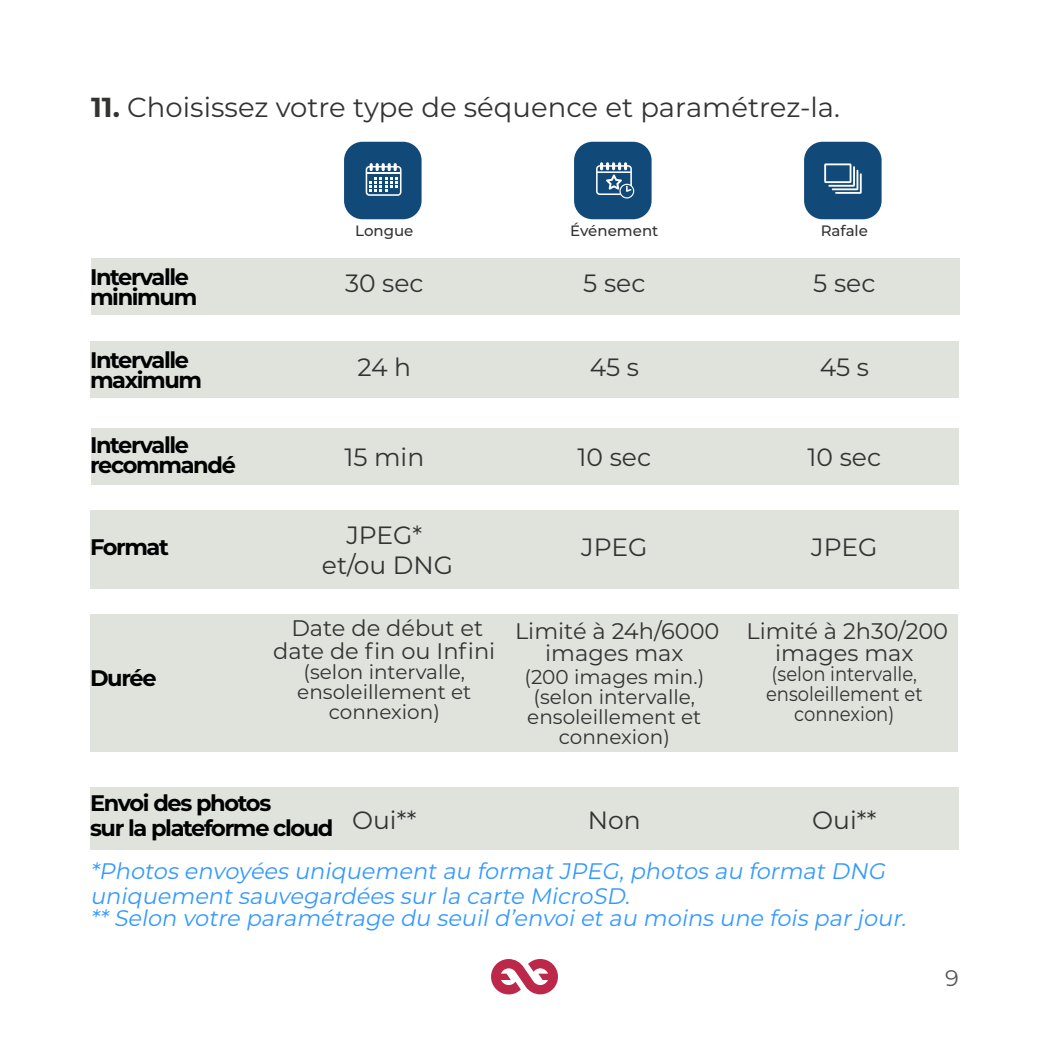
<style>
.page{position:relative;width:1049px;height:1049px;background:#fff}
.page>*{position:absolute;margin:0;border:0;box-sizing:border-box;transform-origin:0 0}
.t1{font:27.5px "Montserrat";color:#333332}
.t2{font:25px "Montserrat";color:#333332}
.t3{font:italic 22.5px/25px "Montserrat";color:#39f}
.t4{font:700 22.5px "Montserrat";letter-spacing:-.06em;color:#000}
.t5{font:22.5px/22.5px "Montserrat";color:#333332;text-align:center}
.t6{font:22.5px "Montserrat";color:#585757}
.t7{font:20px/20px "Montserrat";color:#333332;text-align:center}
.t8{font:20px/20px "Montserrat";color:#333332;text-align:center;scale:.9 1}
.t9{font:500 15px "Montserrat";color:#333332}
.s1{font-weight:700}
</style>
<div class="page">
<svg style="left:491px;top:959px;width:67px;height:35px"></svg>
<div style="left:91px;top:259px;width:868px;height:56px;background:#e0e2dc"></div>
<div style="left:90px;top:342px;width:869px;height:56px;background:#e0e2dc"></div>
<div style="left:91px;top:428px;width:868px;height:56px;background:#e0e2dc"></div>
<div style="left:90px;top:787px;width:869px;height:63px;background:#e0e2dc"></div>
<div style="left:90px;top:510px;width:869px;height:79px;background:#e0e2dc"></div>
<div style="left:90px;top:614px;width:868px;height:138px;background:#e0e2dc"></div>
<div style="left:344px;top:142px;width:78px;height:77px;background:#114978;border-radius:19px"></div>
<svg style="left:366px;top:163px;width:35px;height:33px"></svg>
<div style="left:574px;top:142px;width:77px;height:77px;background:#114978;border-radius:19px"></div>
<svg style="left:596px;top:162px;width:38px;height:36px"></svg>
<div style="left:804px;top:142px;width:77px;height:77px;background:#114978;border-radius:19px"></div>
<svg style="left:824px;top:163px;width:38px;height:31px"></svg>
<p class="t1" style="left:91px;top:88px;width:750px"><span class="s1">11.</span> Choisissez votre type de séquence et paramétrez-la.</p>
<p class="t4" style="left:90px;top:261px;width:101px">Intervalle</p>
<p class="t4" style="left:90px;top:281px;width:109px">minimum</p>
<p class="t4" style="left:90px;top:344px;width:101px">Intervalle</p>
<p class="t4" style="left:90px;top:364px;width:114px">maximum</p>
<p class="t4" style="left:90px;top:429px;width:101px">Intervalle</p>
<p class="t4" style="left:90px;top:449px;width:147px">recommandé</p>
<p class="t4" style="left:90px;top:531px;width:80px">Format</p>
<p class="t4" style="left:90px;top:661px;width:68px">Durée</p>
<p class="t9" style="left:355px;top:220px;width:60px">Longue</p>
<p class="t9" style="left:570px;top:220px;width:90px">Événement</p>
<p class="t9" style="left:821px;top:220px;width:49px">Rafale</p>
<p class="t2" style="left:345px;top:266px;width:80px">30 sec</p>
<p class="t2" style="left:583px;top:266px;width:64px">5 sec</p>
<p class="t2" style="left:813px;top:266px;width:64px">5 sec</p>
<p class="t2" style="left:357px;top:350px;width:55px">24 h</p>
<p class="t2" style="left:590px;top:350px;width:51px">45 s</p>
<p class="t2" style="left:820px;top:350px;width:51px">45 s</p>
<p class="t2" style="left:344px;top:440px;width:81px">15 min</p>
<p class="t2" style="left:577px;top:440px;width:75px">10 sec</p>
<p class="t2" style="left:807px;top:440px;width:75px">10 sec</p>
<p class="t2" style="left:346px;top:518px;width:77px">JPEG*</p>
<p class="t2" style="left:322px;top:548px;width:133px">et/ou DNG</p>
<p class="t2" style="left:581px;top:530px;width:68px">JPEG</p>
<p class="t2" style="left:811px;top:530px;width:68px">JPEG</p>
<p class="t5" style="left:273px;top:616px;width:224px">Date de début et date de fin ou Infini</p>
<p class="t7" style="left:297px;top:661px;width:176px">(selon intervalle, ensoleillement et connexion)</p>
<p class="t5" style="left:515px;top:619px;width:206px">Limité à 24h/6000 images max</p>
<p class="t7" style="left:524px;top:666px;width:181px">(200 images min.) (selon intervalle, ensoleillement et connexion)</p>
<p class="t5" style="left:746px;top:619px;width:203px">Limité à 2h30/200 images max</p>
<p class="t8" style="left:766px;top:663px;width:176px">(selon intervalle, ensoleillement et connexion)</p>
<p class="t4" style="left:90px;top:786px;width:183px">Envoi des photos</p>
<p class="t4" style="left:90px;top:811px;width:245px">sur la plateforme cloud</p>
<p class="t2" style="left:812px;top:803px;width:66px">Oui**</p>
<p class="t3" style="left:90px;top:857px;width:802px">*Photos envoyées uniquementau formatJPEG,photos au formatDNG uniquementsauvegardées surla carte MicroSD.</p>
<p class="t3" style="left:90px;top:905px;width:822px">**Selon votre paramétrage du seuild’envoietau moins une fois parjour.</p>
<p class="t2" style="left:352px;top:803px;width:66px">Oui**</p>
<p class="t2" style="left:588px;top:803px;width:54px">Non</p>
<p class="t6" style="left:945px;top:962px;width:15px">9</p>
</div>
